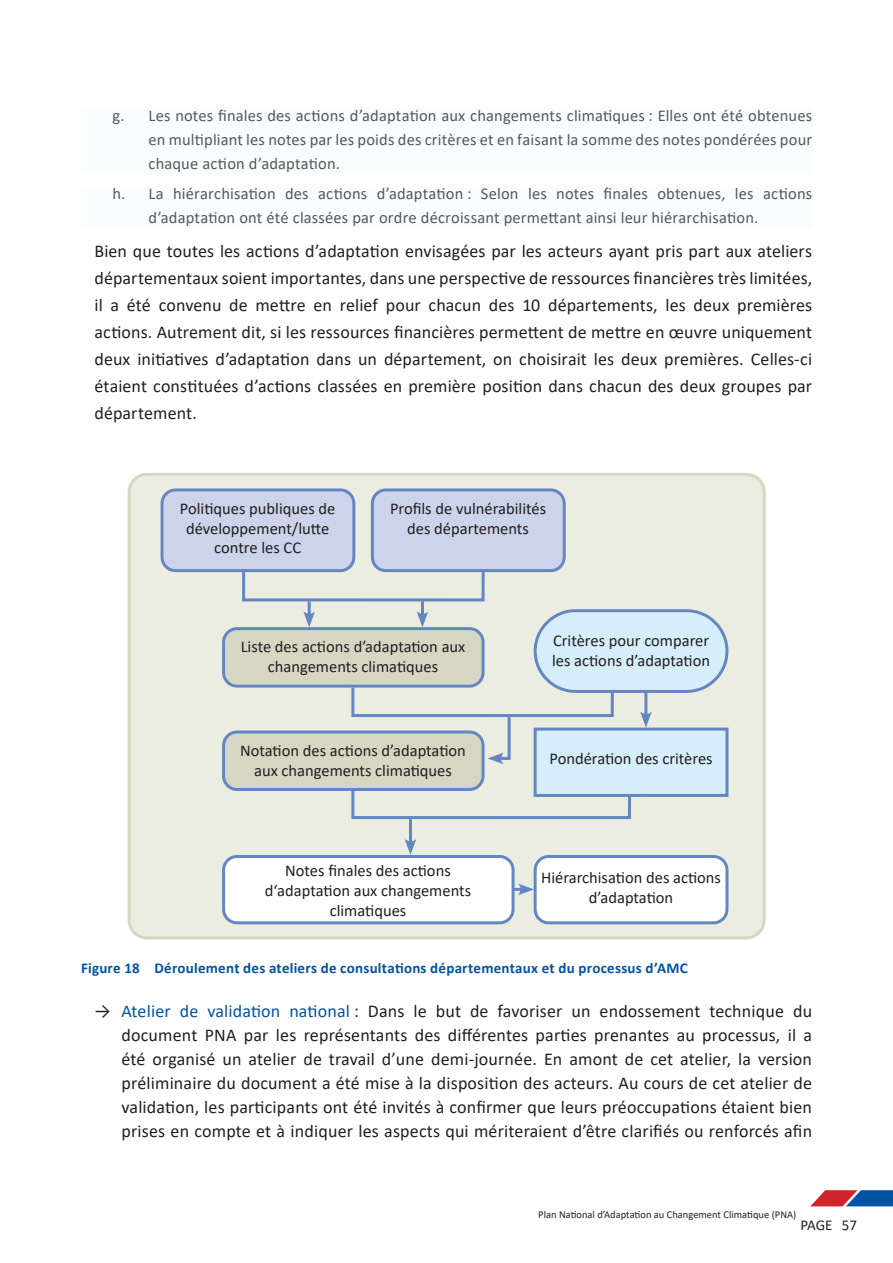
<style>
.page{position:relative;width:893px;height:1263px;background:#fff}
.page>*{position:absolute;margin:0;border:0;box-sizing:border-box;transform-origin:0 0}
.text{font:18px/27px "Calibri";letter-spacing:.005em;color:#231f20;text-align:justify}
.Tableau_infos{font:16.5px/19.8px "Calibri";color:#231f20;text-align:center}
.Enumeration_2{font:16.5px/24px "Calibri";letter-spacing:.01em;color:#57585a;text-align:justify}
.Figures{font:700 15px "Calibri";letter-spacing:.015em;color:#0353a5}
.t1{font:15px "Calibri";letter-spacing:-.005em;color:#231f20}
.t2{font:10.5px "Calibri";color:#231f20}
.s1{color:#0353a5}
</style>
<div class="page">
<svg style="left:810px;top:1190px;width:83px;height:16px"></svg>
<div style="left:81px;top:108px;width:731px;height:65px;background:#fafdfe"></div>
<div style="left:81px;top:187px;width:731px;height:40px;background:#fafdfe"></div>
<div style="left:129px;top:474px;width:635px;height:464px;background:#ebede1;border-radius:18px"></div>
<div style="left:128px;top:473px;width:638px;height:466px;border:3px solid #d6d7c3;border-radius:18px"></div>
<hr style="left:498px;top:888px;width:26px;height:3px;background:#6486c3">
<svg style="left:518px;top:883px;width:16px;height:12px"></svg>
<svg style="left:351px;top:787px;width:280px;height:33px"></svg>
<div style="left:224px;top:629px;width:259px;height:57px;background:#d6d7c3;border-radius:14px"></div>
<div style="left:222px;top:627px;width:263px;height:61px;border:3px solid #6486c3;border-radius:14px"></div>
<div style="left:224px;top:732px;width:259px;height:57px;background:#d6d7c3;border-radius:14px"></div>
<div style="left:222px;top:730px;width:263px;height:61px;border:3px solid #6486c3;border-radius:14px"></div>
<div style="left:224px;top:856px;width:289px;height:67px;background:#fff;border-radius:14px"></div>
<div style="left:222px;top:855px;width:293px;height:69px;border:3px solid #6486c3;border-radius:14px"></div>
<div style="left:535px;top:611px;width:192px;height:80px;background:#d6edfa;border-radius:40px"></div>
<div style="left:534px;top:609px;width:194px;height:84px;border:3px solid #6486c3;border-radius:40px"></div>
<div style="left:534px;top:727px;width:194px;height:70px;background:#d6edfa;border:3px solid #6486c3"></div>
<div style="left:535px;top:856px;width:192px;height:67px;background:#fff;border-radius:14px"></div>
<div style="left:534px;top:855px;width:194px;height:69px;border:3px solid #6486c3;border-radius:14px"></div>
<div style="left:242px;top:555px;width:243px;height:46px;border:3px solid #6486c3"></div>
<hr style="left:308px;top:601px;width:3px;height:16px;background:#6486c3">
<svg style="left:303px;top:611px;width:12px;height:16px"></svg>
<svg style="left:350px;top:685px;width:265px;height:79px"></svg>
<hr style="left:421px;top:601px;width:3px;height:16px;background:#6486c3">
<svg style="left:417px;top:611px;width:11px;height:16px"></svg>
<hr style="left:644px;top:691px;width:3px;height:26px;background:#6486c3">
<svg style="left:640px;top:711px;width:12px;height:16px"></svg>
<hr style="left:409px;top:818px;width:3px;height:26px;background:#6486c3">
<svg style="left:405px;top:839px;width:11px;height:16px"></svg>
<div style="left:162px;top:490px;width:192px;height:81px;background:#ccd3ea;border-radius:14px"></div>
<div style="left:161px;top:488px;width:194px;height:84px;border:3px solid #6486c3;border-radius:14px"></div>
<div style="left:372px;top:490px;width:192px;height:81px;background:#ccd3ea;border-radius:14px"></div>
<div style="left:371px;top:488px;width:195px;height:84px;border:3px solid #6486c3;border-radius:14px"></div>
<p class="Enumeration_2" style="left:148px;top:103px;width:665px;text-indent:-36px">g. Les notes finales des actions d’adaptation aux changements climatiques : Elles ont été obtenues en multipliant les notes par les poids des critères et en faisant la somme des notes pondérées pour chaque action d’adaptation.</p>
<p class="Enumeration_2" style="left:148px;top:181px;width:665px;text-indent:-36px">h. La hiérarchisation des actions d’adaptation : Selon les notes finales obtenues, les actions d’adaptation ont été classées par ordre décroissant permettant ainsi leur hiérarchisation.</p>
<p class="text" style="left:94px;top:237px;width:719px">Bien que toutes les actions d’adaptation envisagées par les acteurs ayant pris part aux ateliers départementaux soient importantes, dans une perspective de ressources financières très limitées, il a été convenu de mettre en relief pour chacun des 10 départements, les deux premières actions. Autrement dit, si les ressources financières permettent de mettre en œuvre uniquement deux initiatives d’adaptation dans un département, on choisirait les deux premières. Celles-ci étaient constituées d’actions classées en première position dans chacun des deux groupes par département.</p>
<p class="Tableau_infos" style="left:180px;top:498px;width:157px">Politiques publiques de développement/lutte contre les CC</p>
<p class="Tableau_infos" style="left:390px;top:498px;width:158px">Profils de vulnérabilités des départements</p>
<p class="Tableau_infos" style="left:241px;top:637px;width:226px">Liste des actions d’adaptation aux changements climatiques</p>
<p class="Tableau_infos" style="left:240px;top:740px;width:227px">Notation des actions d’adaptation aux changements climatiques</p>
<p class="Tableau_infos" style="left:265px;top:860px;width:208px">Notes finales des actions d‘adaptation aux changements climatiques</p>
<p class="Tableau_infos" style="left:552px;top:630px;width:160px;text-align:left">Critères pour comparer les actions d’adaptation</p>
<p class="Tableau_infos" style="left:549px;top:748px;width:165px">Pondération des critères</p>
<p class="Tableau_infos" style="left:541px;top:867px;width:181px">Hiérarchisation des actions d’adaptation</p>
<p class="Figures" style="left:81px;top:957px;width:608px">Figure 18 Déroulement des ateliers de consultations départementaux et du processus d’AMC</p>
<p class="text" style="left:122px;top:999px;width:692px;line-height:24px;text-indent:-27px">→ <span class="s1">Atelier de validation national</span> : Dans le but de favoriser un endossement technique du document PNA par les représentants des différentes parties prenantes au processus, il a été organisé un atelier de travail d’une demi-journée. En amont de cet atelier, la version préliminaire du document a été mise à la disposition des acteurs. Au cours de cet atelier de validation, les participants ont été invités à confirmer que leurs préoccupations étaient bien prises en compte et à indiquer les aspects qui mériteraient d’être clarifiés ou renforcés afin</p>
<p class="t2" style="left:538px;top:1208px;width:260px">Plan National d’Adaptation au Changement Climatique (PNA)</p>
<p class="t1" style="left:801px;top:1214px;width:58px">PAGE 57</p>
</div>
